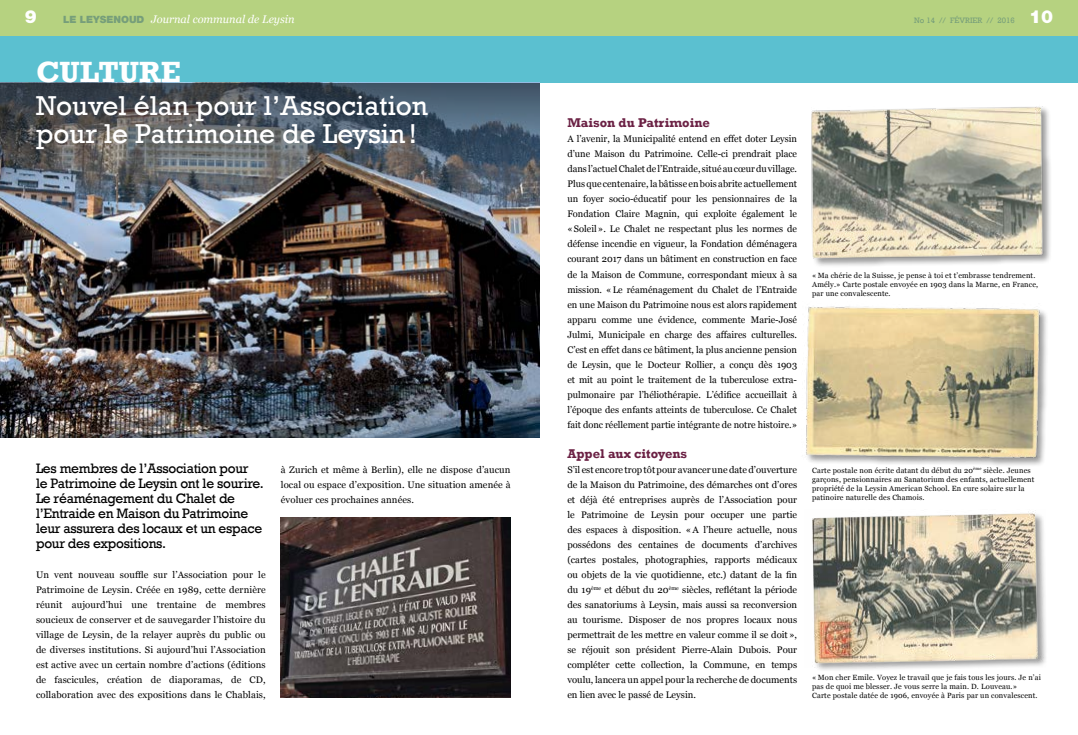
<style>
.page{position:relative;width:1078px;height:735px;background:#fff}
.page>*{position:absolute;margin:0;border:0;box-sizing:border-box;transform-origin:0 0}
.Titre_article{font:700 30px "Rockwell";color:#fff}
.titre_article_bleu{font:28px/28px "Rockwell";color:#fff}
.t1{font:900 18px "Helvetica Neue";color:#fff}
.Contents_Header{font:14px/15px "Rockwell";letter-spacing:-.02em;color:#000}
.Contents_titre_parag{font:700 13px "Rockwell";color:#6b2144}
.t2{font:italic 11px "Georgia";color:#fff}
.Contents_texte_coura{font:9.5px/15px "Georgia";letter-spacing:.005em;color:#000;text-align:justify}
.t3{font:8px "Rockwell";color:#769e7a}
.Content_legende{font:7.5px/9px "Georgia";letter-spacing:.02em;color:#000}
.s1{font-family:"Helvetica Neue";font-weight:900;font-style:normal;font-size:10px;color:#769e7a}
</style>
<div class="page">
<div style="left:0;top:0;width:1077px;height:36px;background:#b6d280"></div>
<div style="left:0;top:36px;width:1077px;height:46px;background:#5bc0d0"></div>
<img style="left:0;top:82px;width:539px;height:355px">
<img style="left:0;top:83px;width:539px;height:129px">
<img style="left:281px;top:517px;width:229px;height:180px">
<div style="left:810px;top:106px;width:242px;height:161px;background:#000;opacity:.4"></div>
<img style="left:810px;top:106px;width:240px;height:156px">
<div style="left:811px;top:512px;width:236px;height:159px;background:#000;opacity:.4"></div>
<img style="left:811px;top:512px;width:234px;height:155px">
<img style="left:806px;top:306px;width:240px;height:160px">
<h3 class="t1" style="left:25px;top:6px;width:14px">9</h3>
<p class="t2" style="left:63px;top:11px;width:233px"><span class="s1">LE LEYSENOUD</span> Journal communal de Leysin</p>
<p class="t3" style="left:913px;top:15px;width:102px">No 14 // FÉVRIER // 2016</p>
<h3 class="t1" style="left:1028px;top:6px;width:26px">10</h3>
<p class="Titre_article" style="left:36px;top:54px;width:146px">CULTURE</p>
<p class="titre_article_bleu" style="left:36px;top:92px;width:393px">Nouvel élan pour l’Association pour le Patrimoine de Leysin!</p>
<p class="Contents_titre_parag" style="left:567px;top:115px;width:144px">Maison du Patrimoine</p>
<p class="Contents_texte_coura" style="left:567px;top:131px;width:231px">A l’avenir, la Municipalité entend en effet doter Leysin d’une Maison du Patrimoine. Celle-ci prendrait place dans l’actuel Chalet de l’Entraide, situé au cœur du village.<br>Plus que centenaire, la bâtisse en bois abrite actuellement un foyer socio-éducatif pour les pensionnaires de la Fondation Claire Magnin, qui exploite également le «Soleil». Le Chalet ne respectant plus les normes de défense incendie en vigueur, la Fondation déménagera courant 2017 dans un bâtiment en construction en face de la Maison de Commune, correspondant mieux à sa mission. «Le réaménagement du Chalet de l’Entraide en une Maison du Patrimoine nous est alors rapidement apparu comme une évidence, commente Marie-José Julmi, Municipale en charge des affaires culturelles.<br>C’est en effet dans ce bâtiment, la plus ancienne pension de Leysin, que le Docteur Rollier, a conçu dès 1903 et mit au point le traitement de la tuberculose extra&shy;pulmonaire par l’héliothérapie. L’édifice accueillait à l’époque des enfants atteints de tuberculose. Ce Chalet fait donc réellement partie intégrante de notre histoire.»</p>
<p class="Contents_titre_parag" style="left:567px;top:445px;width:121px">Appel aux citoyens</p>
<p class="Contents_texte_coura" style="left:567px;top:461px;width:231px">S’il est encore trop tôt pour avancer une date d’ouverture de la Maison du Patrimoine, des démarches ont d’ores et déjà été entreprises auprès de l’Association pour le Patrimoine de Leysin pour occuper une partie des espaces à disposition. «A l’heure actuelle, nous possédons des centaines de documents d’archives (cartes postales, photographies, rapports médicaux ou objets de la vie quotidienne, etc.) datant de la fin du 19<sup>ème</sup> et début du 20<sup>ème</sup> siècles, reflétant la période des sanatoriums à Leysin, mais aussi sa reconversion au tourisme. Disposer de nos propres locaux nous permettrait de les mettre en valeur comme il se doit», se réjouit son président Pierre-Alain Dubois. Pour compléter cette collection, la Commune, en temps voulu, lancera un appel pour la recherche de documents en lien avec le passé de Leysin.</p>
<p class="Content_legende" style="left:812px;top:270px;width:227px">« Ma chérie de la Suisse, je pense à toi et t’embrasse tendrement.<br>Amély.» Carte postale envoyée en 1903 dans la Marne, en France, par une convalescente.</p>
<p class="Contents_Header" style="left:36px;top:460px;width:229px">Les membres de l’Association pour le Patrimoine de Leysin ont le sourire.<br>Le réaménagement du Chalet de l’Entraide en Maison du Patrimoine leur assurera des locaux et un espace pour des expositions.</p>
<p class="Contents_texte_coura" style="left:36px;top:566px;width:231px">Un vent nouveau souffle sur l’Association pour le Patrimoine de Leysin. Créée en 1989, cette dernière réunit aujourd’hui une trentaine de membres soucieux de conserver et de sauvegarder l’histoire du village de Leysin, de la relayer auprès du public ou de diverses institutions. Si aujourd’hui l’Association est active avec un certain nombre d’actions (éditions de fascicules, création de diaporamas, de CD, collaboration avec des expositions dans le Chablais,</p>
<p class="Contents_texte_coura" style="left:281px;top:461px;width:231px">à Zurich et même à Berlin), elle ne dispose d’aucun local ou espace d’exposition. Une situation amenée à évoluer ces prochaines années.</p>
<p class="Content_legende" style="left:812px;top:465px;width:224px">Carte postale non écrite datant du début du 20<sup>ème</sup> siècle. Jeunes garçons, pensionnaires au Sanatorium des enfants, actuellement propriété de la Leysin American School. En cure solaire sur la patinoire naturelle des Chamois.</p>
<p class="Content_legende" style="left:812px;top:672px;width:230px">« Mon cher Emile. Voyez le travail que je fais tous les jours. Je n’ai pas de quoi me blesser. Je vous serre la main. D. Louveau.»<br>Carte postale datée de 1906, envoyée à Paris par un convalescent.</p>
</div>
